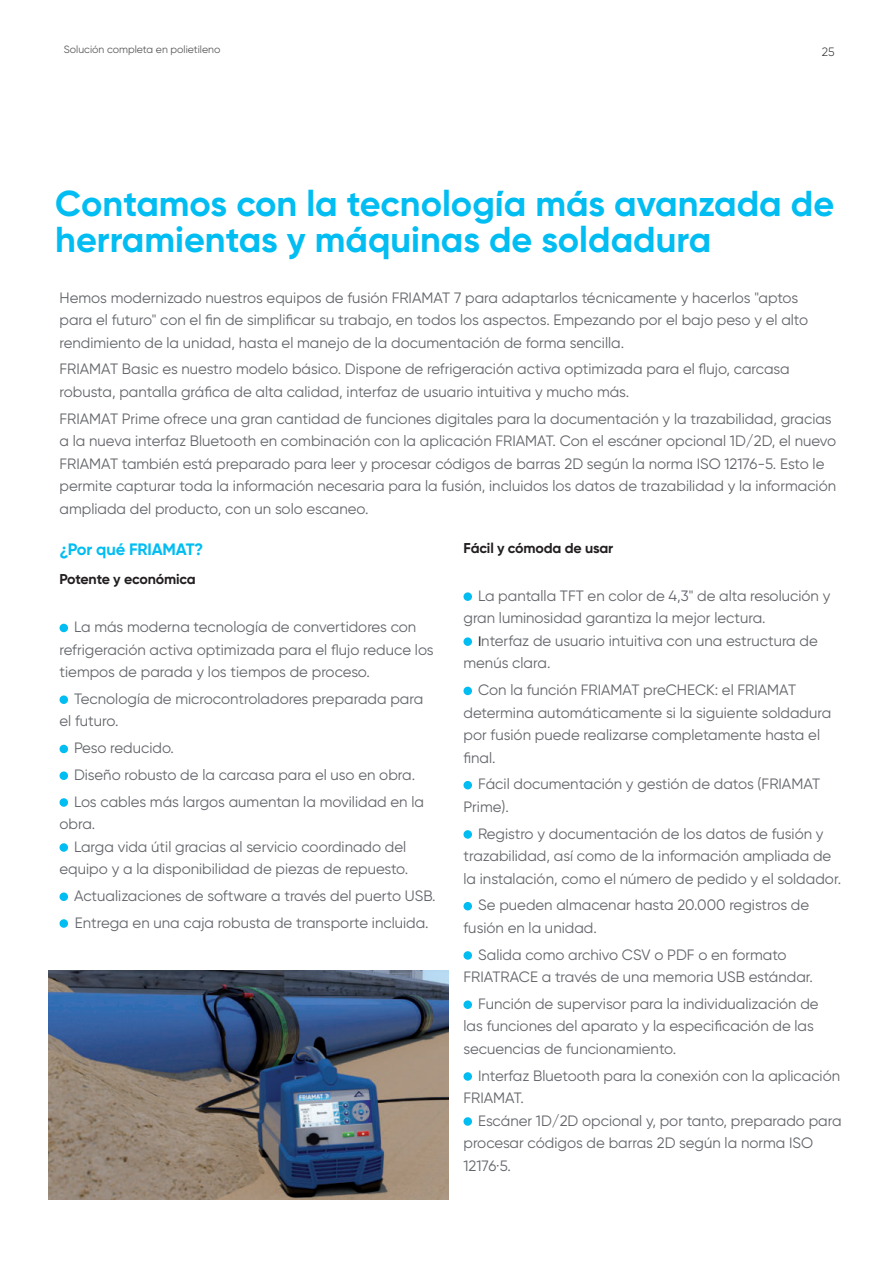
<style>
.page{position:relative;width:893px;height:1263px;background:#fff}
.page>*{position:absolute;margin:0;border:0;box-sizing:border-box;transform-origin:0 0}
.t1{font:700 36px/36px "Gilroy";color:#01bdf2}
.t2{font:700 16.5px "Gilroy";letter-spacing:-.01em;color:#01bdf2}
.t3{font:15px/22.5px "Gilroy";color:#62656a}
.t4{font:700 14.25px "Gilroy";letter-spacing:-.01em;color:#231f20}
.t5{font:300 12px "Gilroy";color:#231f20}
.t6{font:10.5px "Gilroy";color:#57585a}
.s1{font-family:"Myriad Pro";font-size:14.25px;color:#231f20}
</style>
<div class="page">
<img style="left:49px;top:970px;width:400px;height:229px">
<div style="left:60px;top:624px;width:8px;height:8px;background:#01bdf2;border-radius:50%"></div>
<div style="left:60px;top:695px;width:8px;height:9px;background:#01bdf2;border-radius:50%"></div>
<div style="left:60px;top:745px;width:8px;height:8px;background:#01bdf2;border-radius:50%"></div>
<div style="left:60px;top:771px;width:8px;height:9px;background:#01bdf2;border-radius:50%"></div>
<div style="left:60px;top:798px;width:8px;height:9px;background:#01bdf2;border-radius:50%"></div>
<div style="left:60px;top:843px;width:8px;height:9px;background:#01bdf2;border-radius:50%"></div>
<div style="left:60px;top:892px;width:8px;height:9px;background:#01bdf2;border-radius:50%"></div>
<div style="left:60px;top:919px;width:8px;height:9px;background:#01bdf2;border-radius:50%"></div>
<div style="left:463px;top:592px;width:9px;height:9px;background:#01bdf2;border-radius:50%"></div>
<div style="left:463px;top:637px;width:9px;height:9px;background:#01bdf2;border-radius:50%"></div>
<div style="left:463px;top:687px;width:9px;height:8px;background:#01bdf2;border-radius:50%"></div>
<div style="left:463px;top:781px;width:9px;height:8px;background:#01bdf2;border-radius:50%"></div>
<div style="left:463px;top:830px;width:9px;height:9px;background:#01bdf2;border-radius:50%"></div>
<div style="left:463px;top:902px;width:9px;height:8px;background:#01bdf2;border-radius:50%"></div>
<div style="left:463px;top:951px;width:9px;height:9px;background:#01bdf2;border-radius:50%"></div>
<div style="left:463px;top:1000px;width:9px;height:9px;background:#01bdf2;border-radius:50%"></div>
<div style="left:463px;top:1072px;width:9px;height:9px;background:#01bdf2;border-radius:50%"></div>
<div style="left:463px;top:1117px;width:9px;height:9px;background:#01bdf2;border-radius:50%"></div>
<p class="t6" style="left:64px;top:45px;width:158px">Solución completa en polietileno</p>
<p class="t5" style="left:822px;top:47px;width:14px">25</p>
<h1 class="t1" style="left:55px;top:186px;width:780px">Contamos con la tecnología más avanzada de herramientas y máquinas de soldadura</h1>
<p class="t3" style="left:60px;top:286px;width:750px">Hemos modernizado nuestros equipos de fusión FRIAMAT 7 para adaptarlos técnicamente y hacerlos "aptos para el futuro" con el fin de simplificar su trabajo, en todos los aspectos. Empezando por el bajo peso y el alto rendimiento de la unidad, hasta el manejo de la documentación de forma sencilla.</p>
<p class="t3" style="left:60px;top:358px;width:732px">FRIAMAT Basic es nuestro modelo básico. Dispone de refrigeración activa optimizada para el flujo, carcasa robusta, pantalla gráfica de alta calidad, interfaz de usuario intuitiva y mucho más.</p>
<p class="t3" style="left:60px;top:407px;width:778px">FRIAMAT Prime ofrece una gran cantidad de funciones digitales para la documentación y la trazabilidad, gracias a la nueva interfaz Bluetooth en combinación con la aplicación FRIAMAT. Con el escáner opcional 1D/2D, el nuevo FRIAMAT también está preparado para leer y procesar códigos de barras 2D según la norma ISO 12176-5. Esto le permite capturar toda la información necesaria para la fusión, incluidos los datos de trazabilidad y la información ampliada del producto, con un solo escaneo.</p>
<p class="t2" style="left:60px;top:540px;width:145px">¿Por qué FRIAMAT?</p>
<p class="t4" style="left:60px;top:571px;width:138px">Potente y económica</p>
<p class="t3" style="left:60px;top:616px;width:376px;text-indent:15px">La más moderna tecnología de convertidores con refrigeración activa optimizada para el flujo reduce los tiempos de parada y los tiempos de proceso.</p>
<p class="t3" style="left:60px;top:688px;width:365px;text-indent:15px">Tecnología de microcontroladores preparada para el futuro.</p>
<p class="t3" style="left:74px;top:735px;width:351px;line-height:26.7px">Peso reducido.<br>Diseño robusto de la carcasa para el uso en obra.<br>Los cables más largos aumentan la movilidad en la</p>
<p class="t3" style="left:60px;top:813px;width:37px">obra.</p>
<p class="t3" style="left:74px;top:835px;width:334px">Larga vida útil gracias al servicio coordinado del</p>
<p class="t3" style="left:60px;top:858px;width:350px">equipo y a la disponibilidad de piezas de repuesto.</p>
<p class="t3" style="left:74px;top:882px;width:363px;line-height:26.7px">Actualizaciones de software a través del puerto USB.<br>Entrega en una caja robusta de transporte incluida.</p>
<p class="t4" style="left:463px;top:540px;width:151px">Fácil y cómoda de usar</p>
<p class="t3" style="left:463px;top:584px;width:368px;text-indent:15px">La pantalla TFT en color de 4,3" de alta resolución y gran luminosidad garantiza la mejor lectura.</p>
<p class="t3" style="left:463px;top:629px;width:356px;text-indent:15px"><span class="s1">I</span>nterfaz de usuario intuitiva con una estructura de menús clara.</p>
<p class="t3" style="left:463px;top:679px;width:369px;text-indent:15px">Con la función FRIAMAT preCHECK: el FRIAMAT determina automáticamente si la siguiente soldadura por fusión puede realizarse completamente hasta el final.</p>
<p class="t3" style="left:463px;top:773px;width:358px;text-indent:15px">Fácil documentación y gestión de datos (FRIAMAT<br>Prime).</p>
<p class="t3" style="left:463px;top:822px;width:379px;text-indent:15px">Registro y documentación de los datos de fusión y trazabilidad, así como de la información ampliada de la instalación, como el número de pedido y el soldador.</p>
<p class="t3" style="left:463px;top:894px;width:347px;text-indent:15px">Se pueden almacenar hasta 20.000 registros de fusión en la unidad.</p>
<p class="t3" style="left:463px;top:943px;width:351px;text-indent:15px">Salida como archivo CSV o PDF o en formato<br>FRIATRACE a través de una memoria USB estándar.</p>
<p class="t3" style="left:463px;top:993px;width:357px;text-indent:15px">Función de supervisor para la individualización de las funciones del aparato y la especificación de las secuencias de funcionamiento.</p>
<p class="t3" style="left:463px;top:1064px;width:378px;text-indent:15px">Interfaz Bluetooth para la conexión con la aplicación<br>FRIAMAT.</p>
<p class="t3" style="left:463px;top:1109px;width:380px;text-indent:15px">Escáner 1D/2D opcional y, por tanto, preparado para procesar códigos de barras 2D según la norma ISO<br>12176·5.</p>
</div>
